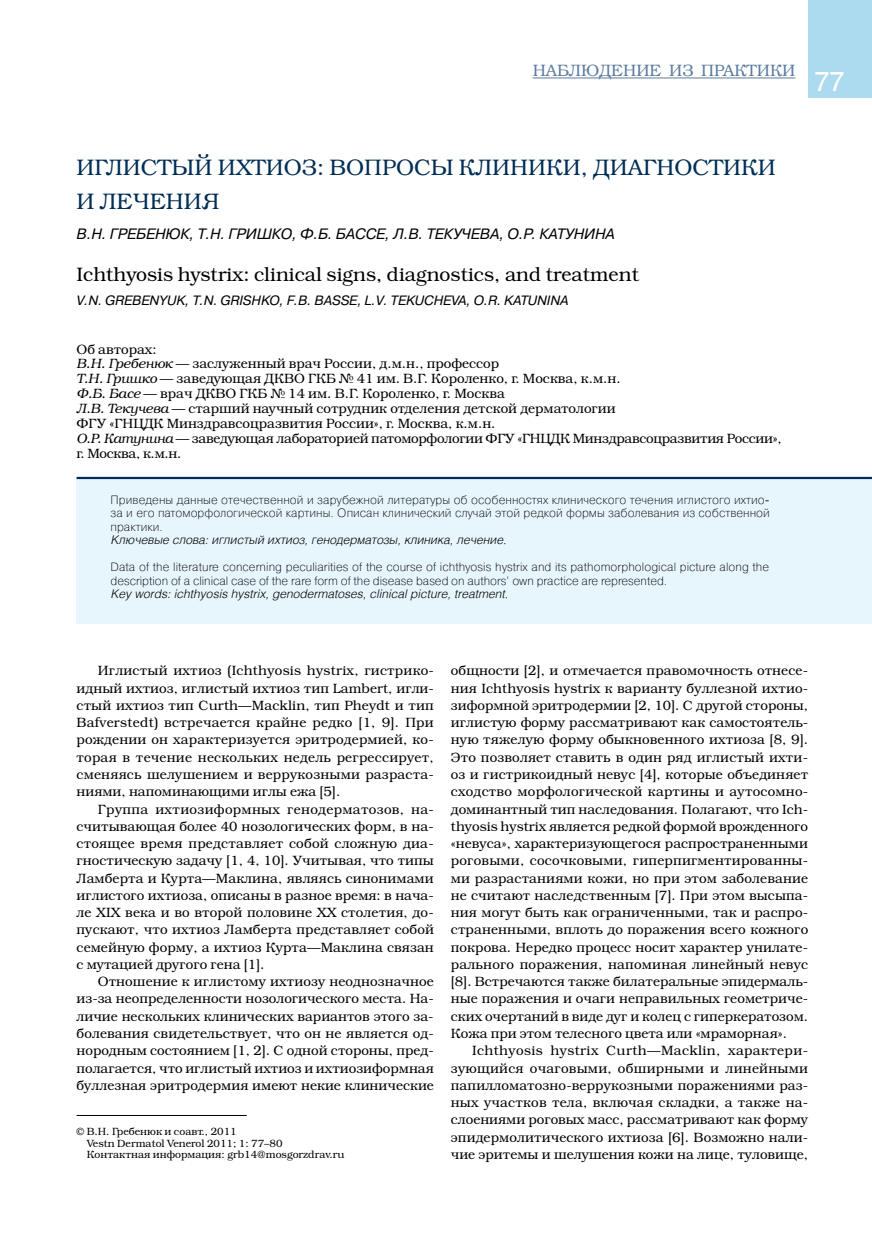
<style>
.page{position:relative;width:872px;height:1234px;background:#fff}
.page>*{position:absolute;margin:0;border:0;box-sizing:border-box;transform-origin:0 0}
.t1{font:27px "Helios";color:#fff}
.t2{font:300 22.5px "Bookman C";color:#002e56}
.t3{font:300 19.5px "Bookman C";color:#000}
.t4{font:300 16.5px "Bookman C";color:#5c7c9f}
.t5{font:italic 15px "Pragmatica C";letter-spacing:-.01em;color:#000}
.t6{font:300 13.5px/17.2px "Bookman C";color:#000;text-align:justify}
.t7{font:italic 13.5px "Pragmatica C";letter-spacing:-.01em;color:#000}
.t8{font:12px/13.5px "Pragmatica Light C";color:#000;text-align:justify}
.t9{font:italic 300 12px "Helios";color:#000}
.t10{font:300 10.5px/11.6px "Bookman C";color:#000}
.s1{font-style:italic}
</style>
<div class="page">
<div style="left:808px;top:0;width:64px;height:98px;background:#acdbf0"></div>
<hr style="left:532px;top:77px;width:263px;height:1px;background:#5c7c9f">
<hr style="left:77px;top:1114px;width:170px;height:1px;background:#000">
<div style="left:77px;top:477px;width:795px;height:146px;background:#e7f6fd"></div>
<hr style="left:77px;top:477px;width:795px;height:2px;background:#002e56">
<p class="t4" style="left:532px;top:61px;width:264px">НАБЛЮДЕНИЕ ИЗ ПРАКТИКИ</p>
<h1 class="t1" style="left:814px;top:67px;width:32px">77</h1>
<h2 class="t2" style="left:77px;top:154px;width:49px">Иглисты</h2>
<h2 class="t2" style="left:194px;top:154px;width:41px">й ихтио</h2>
<h2 class="t2" style="left:302px;top:154px;width:99px">з: вопросы</h2>
<h2 class="t2" style="left:459px;top:154px;width:19px">клиники</h2>
<h2 class="t2" style="left:581px;top:154px;width:31px">, диа</h2>
<h2 class="t2" style="left:643px;top:154px;width:32px">гностики</h2>
<h2 class="t2" style="left:77px;top:188px;width:92px">илечени</h2>
<h2 class="t2" style="left:202px;top:188px;width:19px">я</h2>
<p class="t5" style="left:77px;top:225px;width:281px">В.Н. ГРЕБЕНЮК, Т.Н. ГРИШКО, Ф.Б. БАСС</p>
<p class="t5" style="left:376px;top:225px;width:240px">Е, Л.В. ТЕКУЧЕВА, О.Р. КА ТУНИНА</p>
<h3 class="t3" style="left:77px;top:263px;width:564px">Ichthyosis hystrix: clinical signs, diagnostics, and treatment</h3>
<p class="t7" style="left:77px;top:292px;width:493px">V.N. GREBENYUK, T.N. GRISHKO, F.B. BASSE, L.V. TEKUCHEVA, O.R. KA TUNINA</p>
<p class="t6" style="left:77px;top:341px;width:706px;line-height:14.9px;text-align:left">Об авторах:<br><span class="s1">В.Н. Гребенюк</span> — заслуженный врач России, д.м.н., профессор<br><span class="s1">Т.Н. Гришко</span> — заведующая ДКВО ГКБ № 41 им. В.Г. Короленко, г. Москва, к.м.н.<br><span class="s1">Ф.Б. Басе</span> — врач ДКВО ГКБ № 14 им. В.Г. Короленко, г. Москва<br><span class="s1">Л.В. Текучева</span> — старший научный сотрудник отделения детской дерматологии<br>ФГУ «ГНЦДК Минздравсоцразвития России», г. Москва, к.м.н.<br><span class="s1">О.Р. Катунина</span> — заведующая лабораторией патоморфологии ФГУ «ГНЦДК Минздравсоцразвития России», г. Москва, к.м.н.</p>
<p class="t8" style="left:111px;top:493px;width:660px">Приведены данные отечественной и зарубежной литературы об особенностях клинического течения иглистого ихтио&shy;за и его патоморфологической картины. Описан клинический случай этой редкой формы заболевания из собственной практики.</p>
<p class="t9" style="left:111px;top:533px;width:397px">Ключевые слова: иглистый ихтиоз, генодерматозы, клиника, лечение.</p>
<p class="t8" style="left:111px;top:560px;width:660px">Data of the literature concerning peculiarities of the course of ichthyosis hystrix and its pathomorphological picture along the description of a clinical case of the rare form of the disease based on authors’ own practice are represented.</p>
<p class="t9" style="left:111px;top:587px;width:399px">Key words: ichthyosis hystrix, genodermatoses, clinical picture, treatment.</p>
<p class="t6" style="left:77px;top:662px;width:359px;text-indent:21px">Иглистый ихтиоз (Ichthyosis hystrix, гистрико&shy;идный ихтиоз, иглистый ихтиоз тип Lambert, игли&shy;стый ихтиоз тип Curth—Macklin, тип Pheydt и тип Bafverstedt) встречается крайне редко [1, 9]. При рождении он характеризуется эритродермией, ко&shy;торая в течение нескольких недель регрессирует, сменяясь шелушением и веррукозными разраста&shy;ниями, напоминающими иглы ежа [5].</p>
<p class="t6" style="left:77px;top:800px;width:359px;text-indent:21px">Группа ихтиозиформных генодерматозов, на&shy;считывающая более 40 нозологических форм, в на&shy;стоящее время представляет собой сложную диа&shy;гностическую задачу [1, 4, 10]. Учитывая, что типы Ламберта и Курта—Маклина, являясь синонимами иглистого ихтиоза, описаны в разное время: в нача&shy;ле XIX века и во второй половине XX столетия, до&shy;пускают, что ихтиоз Ламберта представляет собой семейную форму, а ихтиоз Курта—Маклина связан с мутацией другого гена [1].</p>
<p class="t6" style="left:77px;top:972px;width:359px;text-indent:21px">Отношение к иглистому ихтиозу неоднозначное из-за неопределенности нозологического места. На&shy;личие нескольких клинических вариантов этого за&shy;болевания свидетельствует, что он не является од&shy;нородным состоянием [1, 2]. С одной стороны, пред&shy;полагается, что иглистый ихтиоз и ихтиозиформная буллезная эритродермия имеют некие клинические</p>
<p class="t10" style="left:87px;top:1125px;width:259px;text-indent:-10px">© В.Н. Гребенюк и соавт., 2011<br>Vestn Dermatol Venerol 2011; 1: 77–80<br>Контактная информация: grb14@mosgorzdrav.ru</p>
<p class="t6" style="left:451px;top:662px;width:359px">общности [2], и отмечается правомочность отнесе&shy;ния Ichthyosis hystrix к варианту буллезной ихтио&shy;зиформной эритродермии [2, 10]. С другой стороны, иглистую форму рассматривают как самостоятель&shy;ную тяжелую форму обыкновенного ихтиоза [8, 9].<br>Это позволяет ставить в один ряд иглистый ихти&shy;оз и гистрикоидный невус [4], которые объединяет сходство морфологической картины и аутосомно&shy;доминантный тип наследования. Полагают, что Ich&shy;thyosis hystrix является редкой формой врожденного «невуса», характеризующегося распространенными роговыми, сосочковыми, гиперпигментированны&shy;ми разрастаниями кожи, но при этом заболевание не считают наследственным [7]. При этом высыпа&shy;ния могут быть как ограниченными, так и распро&shy;страненными, вплоть до поражения всего кожного покрова. Нередко процесс носит характер унилате&shy;рального поражения, напоминая линейный невус [8]. Встречаются также билатеральные эпидермаль&shy;ные поражения и очаги неправильных геометриче&shy;ских очертаний в виде дуг и колец с гиперкератозом.<br>Кожа при этом телесного цвета или «мраморная».</p>
<p class="t6" style="left:451px;top:1041px;width:359px;text-indent:21px">Ichthyosis hystrix Curth—Macklin, характери&shy;зующийся очаговыми, обширными и линейными папилломатозно-веррукозными поражениями раз&shy;ных участков тела, включая складки, а также на&shy;слоениями роговых масс, рассматривают как форму эпидермолитического ихтиоза [6]. Возможно нали&shy;чие эритемы и шелушения кожи на лице, туловище,</p>
</div>
